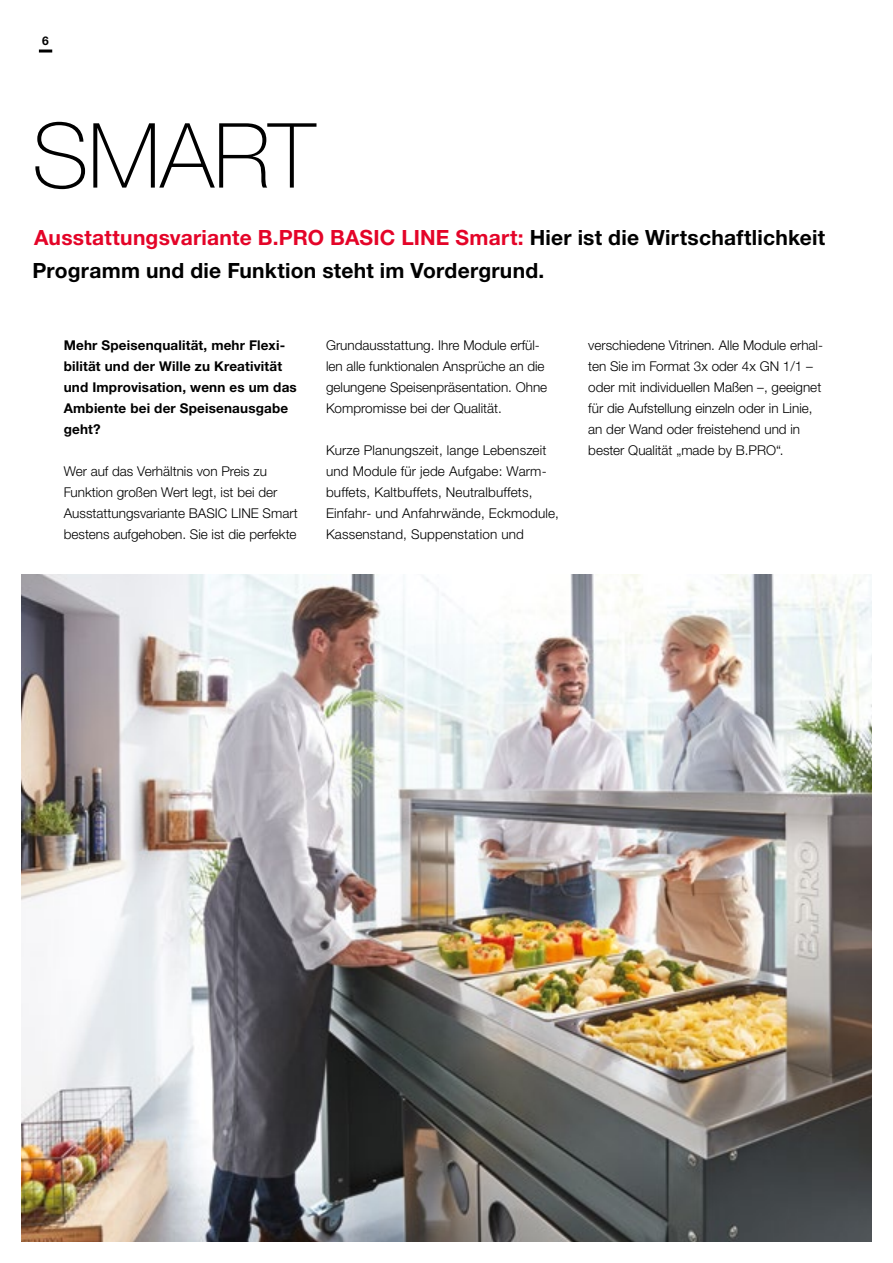
<style>
.page{position:relative;width:893px;height:1263px;background:#fff}
.page>*{position:absolute;margin:0;border:0;box-sizing:border-box;transform-origin:0 0}
.t1{font:100 90px "Helvetica Neue LTW1 G";letter-spacing:-.005em;color:#000}
.t2{font:700 21px/33px "Helvetica Neue LTW1 G";letter-spacing:.01em;color:#000}
.t3{font:300 13.5px/21px "Helvetica Neue LTW1 G";color:#000}
.t4{font:700 13.5px/21px "Helvetica Neue LTW1 G";letter-spacing:.01em;color:#000}
.t5{font:700 12px "Helvetica Neue LTW1 G";color:#000}
.s1{color:#e40428}
</style>
<div class="page">
<img style="left:21px;top:574px;width:851px;height:668px">
<svg style="left:39px;top:50px;width:13px;height:3px"></svg>
<p class="t5" style="left:42px;top:33px;width:8px">6</p>
<h1 class="t1" style="left:32px;top:102px;width:285px">SMART</h1>
<h2 class="t2" style="left:33px;top:220px;width:794px"><span class="s1">Ausstattungsvariante B.PRO BASIC LINE Smart:</span> Hier ist die Wirtschaftlichkeit<br>Programm und die Funktion steht im Vordergrund.</h2>
<p class="t4" style="left:64px;top:334px;width:235px">Mehr Speisenqualität, mehr Flexi&shy;bilität und der Wille zu Kreativität und Improvisation, wenn es um das<br>Ambiente bei der Speisenausgabe geht?</p>
<p class="t3" style="left:64px;top:460px;width:235px">Wer auf das Verhältnis von Preis zu Funktion großen Wert legt, ist bei der Ausstattungsvariante BASIC LINE Smart bestens aufgehoben. Sie ist die perfekte</p>
<p class="t3" style="left:326px;top:334px;width:223px">Grundausstattung. Ihre Module erfül&shy;len alle funktionalen Ansprüche an die gelungene Speisenpräsentation. Ohne Kompromisse bei der Qualität.</p>
<p class="t3" style="left:326px;top:440px;width:235px">Kurze Planungszeit, lange Lebenszeit und Module für jede Aufgabe: Warm&shy;buffets, Kaltbuffets, Neutralbuffets, Einfahr- und Anfahrwände, Eckmodule, Kassenstand, Suppenstation und</p>
<p class="t3" style="left:588px;top:335px;width:236px">verschiedene Vitrinen. Alle Module erhal&shy;ten Sie im Format 3x oder 4x GN 1/1 – oder mit individuellen Maßen –, geeignet für die Aufstellung einzeln oder in Linie, an der Wand oder freistehend und in bester Qualität „made by B.PRO“.</p>
</div>
